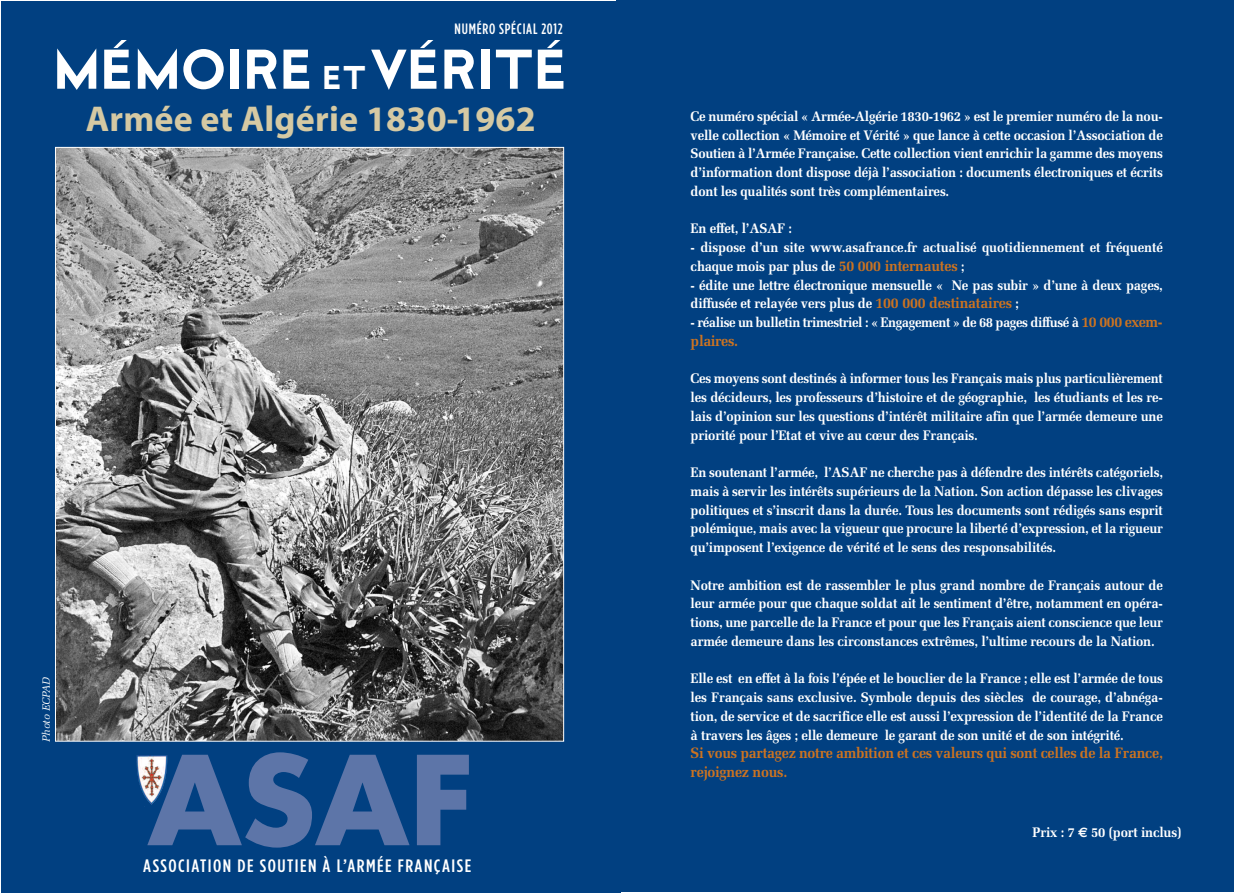
<style>
.page{position:relative;width:1234px;height:893px;background:#fff}
.page>*{position:absolute;margin:0;border:0;box-sizing:border-box;transform-origin:0 0}
.t1{font:57px "Cityof";letter-spacing:-.04em;color:#fff}
.t2{font:700 36px "Myriad Pro";letter-spacing:.005em;color:#d5c9a3}
.t3{font:500 18px "Gotham Condensed";letter-spacing:.075em;color:#fff;scale:1.1 1}
.t4{font:700 15px/18.8px "Melior";letter-spacing:-.015em;color:#cc7321;scale:.95 1}
.t5{font:500 15px "Gotham Condensed";letter-spacing:.05em;color:#fff}
.t6{font:700 13.8px/18.8px "Melior";letter-spacing:-.015em;color:#fff;text-align:justify;scale:.95 1}
.t7{font:italic 10.5px "Melior";color:#fff}
.s1{font-size:42px}
.s2{font-size:15px;color:#cc7321}
.s3{font-family:"Euro Sans"}
</style>
<div class="page">
<div style="left:1px;top:1px;width:619px;height:892px;background:#014081"></div>
<img style="left:57px;top:149px;width:505px;height:591px">
<svg style="left:147px;top:752px;width:322px;height:96px"></svg>
<img style="left:136px;top:755px;width:31px;height:51px">
<div style="left:616px;top:0;width:617px;height:892px;background:#014081"></div>
<p class="t5" style="left:454px;top:20px;width:109px">NUMÉRO SPÉCIAL 2012</p>
<h1 class="t1" style="left:52px;top:20px;width:518px">MÉMOIRE <span class="s1">et</span>VÉRITÉ</h1>
<h2 class="t2" style="left:86px;top:105px;width:451px">Armée et Algérie 1830-1962</h2>
<p class="t7" style="left:40px;top:742px;width:67px;rotate:-90deg">Photo ECPAD</p>
<h3 class="t3" style="left:143px;top:855px;width:299px">ASSOCIATION DE SOUTIEN À L’ARMÉE FRANÇAISE</h3>
<p class="t6" style="left:690px;top:107px;width:498px">Ce numéro spécial « Armée-Algérie 1830-1962 » est le premier numéro de la nou&shy;velle collection « Mémoire et Vérité » que lance à cette occasion l’Association de Soutien à l’Armée Française. Cette collection vient enrichir la gamme des moyens d’information dont dispose déjà l’association : documents électroniques et écrits dont les qualités sont très complémentaires.</p>
<p class="t6" style="left:690px;top:219px;width:108px">En effet, l’ASAF :</p>
<p class="t6" style="left:690px;top:238px;width:498px">- dispose d’un site www.asafrance.fr actualisé quotidiennement et fréquenté chaque mois par plus de <span class="s2">50 000 internautes</span> ;</p>
<p class="t6" style="left:690px;top:275px;width:498px">- édite une lettre électronique mensuelle « Ne pas subir » d’une à deux pages, diffusée et relayée vers plus de <span class="s2">100 000 destinataires</span> ;</p>
<p class="t6" style="left:690px;top:313px;width:498px">- réalise un bulletin trimestriel : « Engagement » de 68 pages diffusé à <span class="s2">10 000 exem-</span></p>
<p class="t4" style="left:690px;top:331px;width:51px">plaires.</p>
<p class="t6" style="left:690px;top:369px;width:498px">Ces moyens sont destinés à informer tous les Français mais plus particulièrement les décideurs, les professeurs d’histoire et de géographie, les étudiants et les re&shy;lais d’opinion sur les questions d’intérêt militaire afin que l’armée demeure une priorité pour l’Etat et vive au cœur des Français.</p>
<p class="t6" style="left:690px;top:463px;width:498px">En soutenant l’armée, l’ASAF ne cherche pas à défendre des intérêts catégoriels, mais à servir les intérêts supérieurs de la Nation. Son action dépasse les clivages politiques et s’inscrit dans la durée. Tous les documents sont rédigés sans esprit polémique, mais avec la vigueur que procure la liberté d’expression, et la rigueur qu’imposent l’exigence de vérité et le sens des responsabilités.</p>
<p class="t6" style="left:690px;top:575px;width:498px">Notre ambition est de rassembler le plus grand nombre de Français autour de leur armée pour que chaque soldat ait le sentiment d’être, notamment en opéra&shy;tions, une parcelle de la France et pour que les Français aient conscience que leur armée demeure dans les circonstances extrêmes, l’ultime recours de la Nation.</p>
<p class="t6" style="left:690px;top:669px;width:498px">Elle est en effet à la fois l’épée et le bouclier de la France ; elle est l’armée de tous les Français sans exclusive. Symbole depuis des siècles de courage, d’abnéga&shy;tion, de service et de sacrifice elle est aussi l’expression de l’identité de la France à travers les âges ; elle demeure le garant de son unité et de son intégrité.</p>
<p class="t4" style="left:690px;top:744px;width:498px">Si vous partagez notre ambition et ces valeurs qui sont celles de la France, rejoignez nous.</p>
<p class="t6" style="left:1032px;top:823px;width:158px">Prix : 7 <span class="s3">€</span> 50 (port inclus)</p>
</div>
